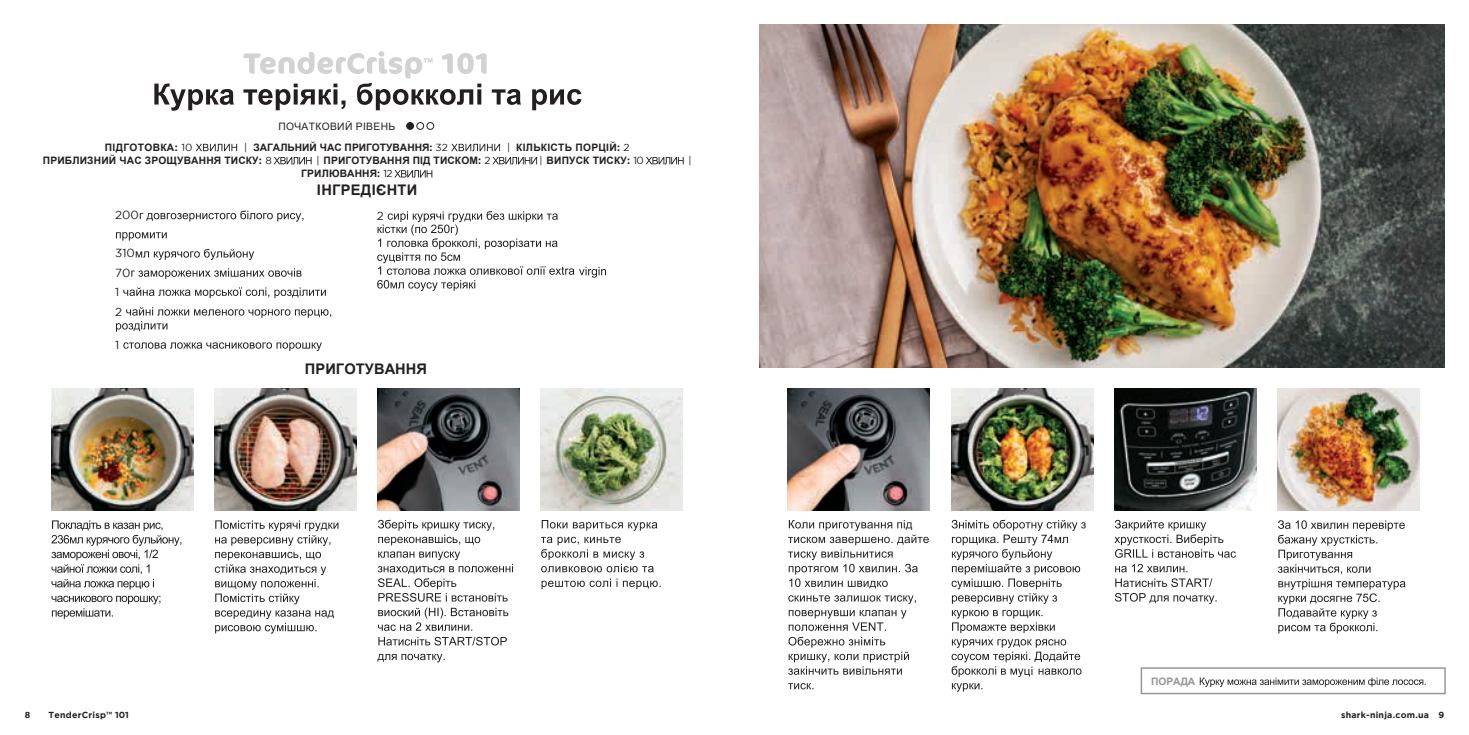
<style>
.page{position:relative;width:1469px;height:735px;background:#fff}
.page>*{position:absolute;margin:0;border:0;box-sizing:border-box;transform-origin:0 0}
.t1{font:700 14.7px "Arial";letter-spacing:.01em;color:#231f20}
.t2{font:11.72px/19.2px "Gotham";color:#231f20}
.t3{font:700 10.15px "Arial";letter-spacing:.015em;color:#231f20}
.t4{font:10.15px "Arial";letter-spacing:.035em;color:#231f20}
.t5{font:700 10.15px "Arial";color:#939598}
.t6{font:10.15px "Gotham";color:#231f20}
.t7{font:700 8.75px "Gotham";letter-spacing:.03em;color:#231f20}
.s1{font-family:"Gotham"}
.s2{font-family:"Gotham";font-weight:400}
</style>
<div class="page">
<img style="left:51px;top:388px;width:142px;height:122px">
<img style="left:788px;top:388px;width:141px;height:122px">
<img style="left:541px;top:388px;width:141px;height:122px">
<img style="left:1277px;top:388px;width:142px;height:122px">
<img style="left:214px;top:388px;width:142px;height:122px">
<img style="left:951px;top:388px;width:142px;height:122px">
<img style="left:377px;top:388px;width:142px;height:122px">
<img style="left:1114px;top:388px;width:142px;height:122px">
<svg style="left:215px;top:520px;width:123px;height:25px"></svg>
<svg style="left:215px;top:551px;width:111px;height:53px"></svg>
<svg style="left:215px;top:610px;width:119px;height:23px"></svg>
<svg style="left:378px;top:519px;width:116px;height:26px"></svg>
<svg style="left:378px;top:551px;width:135px;height:50px"></svg>
<svg style="left:378px;top:607px;width:130px;height:23px"></svg>
<svg style="left:378px;top:636px;width:129px;height:9px"></svg>
<svg style="left:377px;top:653px;width:68px;height:9px"></svg>
<svg style="left:541px;top:520px;width:116px;height:10px"></svg>
<svg style="left:541px;top:536px;width:112px;height:36px"></svg>
<svg style="left:541px;top:578px;width:484px;height:97px"></svg>
<svg style="left:788px;top:520px;width:140px;height:68px"></svg>
<svg style="left:788px;top:595px;width:128px;height:8px"></svg>
<svg style="left:788px;top:609px;width:118px;height:21px"></svg>
<svg style="left:788px;top:636px;width:121px;height:38px"></svg>
<svg style="left:788px;top:683px;width:25px;height:6px"></svg>
<svg style="left:951px;top:519px;width:134px;height:84px"></svg>
<svg style="left:951px;top:609px;width:103px;height:23px"></svg>
<svg style="left:951px;top:638px;width:130px;height:38px"></svg>
<svg style="left:951px;top:683px;width:31px;height:8px"></svg>
<svg style="left:1114px;top:519px;width:121px;height:38px"></svg>
<svg style="left:1115px;top:563px;width:72px;height:9px"></svg>
<svg style="left:1115px;top:578px;width:97px;height:8px"></svg>
<svg style="left:1115px;top:593px;width:101px;height:10px"></svg>
<svg style="left:1278px;top:520px;width:127px;height:113px"></svg>
<svg style="left:154px;top:51px;width:427px;height:60px"></svg>
<div style="left:407px;top:122px;width:6px;height:7px;background:#231f20;border-radius:50%"></div>
<div style="left:406px;top:122px;width:8px;height:8px;border:1px solid #231f20;border-radius:50%"></div>
<div style="left:416px;top:122px;width:8px;height:8px;border:1px solid #231f20;border-radius:50%"></div>
<div style="left:426px;top:122px;width:8px;height:8px;border:1px solid #231f20;border-radius:50%"></div>
<svg style="left:195px;top:144px;width:42px;height:7px"></svg>
<svg style="left:451px;top:144px;width:49px;height:7px"></svg>
<svg style="left:274px;top:157px;width:37px;height:7px"></svg>
<svg style="left:492px;top:157px;width:45px;height:7px"></svg>
<svg style="left:646px;top:157px;width:37px;height:7px"></svg>
<svg style="left:394px;top:170px;width:38px;height:7px"></svg>
<svg style="left:140px;top:210px;width:163px;height:11px"></svg>
<svg style="left:116px;top:232px;width:51px;height:8px"></svg>
<svg style="left:136px;top:249px;width:118px;height:11px"></svg>
<svg style="left:131px;top:268px;width:170px;height:11px"></svg>
<svg style="left:123px;top:287px;width:203px;height:11px"></svg>
<svg style="left:116px;top:307px;width:215px;height:24px"></svg>
<svg style="left:123px;top:342px;width:199px;height:9px"></svg>
<svg style="left:377px;top:211px;width:229px;height:80px"></svg>
<img style="left:759px;top:25px;width:685px;height:342px">
<svg style="left:1199px;top:677px;width:226px;height:9px"></svg>
<div style="left:1140px;top:667px;width:305px;height:26px;border:1px solid #939598"></div>
<svg style="left:51px;top:520px;width:130px;height:69px"></svg>
<svg style="left:51px;top:595px;width:109px;height:23px"></svg>
<p class="t4" style="left:278px;top:119px;width:118px">ПОЧАТКОВИЙ РІВЕНЬ</p>
<p class="t3" style="left:105px;top:140px;width:89px">ПІДГОТОВКА<span class="s1">:</span> <span class="s2">10</span></p>
<p class="t3" style="left:244px;top:140px;width:205px"><span class="s2">|</span> ЗАГАЛЬНИЙ ЧАС ПРИГОТУВАННЯ<span class="s1">:</span> <span class="s2">32</span></p>
<p class="t3" style="left:507px;top:140px;width:124px"><span class="s2">|</span> КІЛЬКІСТЬ ПОРЦІЙ<span class="s1">:</span> <span class="s2">2</span></p>
<p class="t3" style="left:43px;top:153px;width:230px">ПРИБЛИЗНИЙ ЧАС ЗРОЩУВАННЯ ТИСКУ<span class="s1">:</span> <span class="s2">8</span></p>
<p class="t3" style="left:316px;top:153px;width:176px"><span class="s2">|</span> ПРИГОТУВАННЯ ПІД ТИСКОМ<span class="s1">:</span> <span class="s2">2</span></p>
<p class="t3" style="left:539px;top:153px;width:106px"><span class="s2">|</span> ВИПУСК ТИСКУ<span class="s1">:</span> <span class="s2">10</span></p>
<p class="t6" style="left:688px;top:155px;width:5px">|</p>
<p class="t3" style="left:301px;top:167px;width:93px">ГРИЛЮВАННЯ<span class="s1">:</span> <span class="s2">12</span></p>
<h1 class="t1" style="left:317px;top:179px;width:102px">ІНГРЕДІЄНТИ</h1>
<p class="t2" style="left:115px;top:205px;width:25px">200</p>
<p class="t2" style="left:115px;top:243px;width:21px">310<br>70<br>1<br>2</p>
<p class="t2" style="left:115px;top:334px;width:6px">1</p>
<p class="t2" style="left:377px;top:205px;width:9px">2</p>
<h1 class="t1" style="left:305px;top:358px;width:124px">ПРИГОТУВАННЯ</h1>
<p class="t5" style="left:1151px;top:673px;width:46px">ПОРАДА</p>
<p class="t7" style="left:25px;top:709px;width:7px">8</p>
<p class="t7" style="left:49px;top:709px;width:82px">TenderCrisp™ 101</p>
<p class="t7" style="left:1340px;top:709px;width:105px">shark-ninja.com.ua 9</p>
</div>
